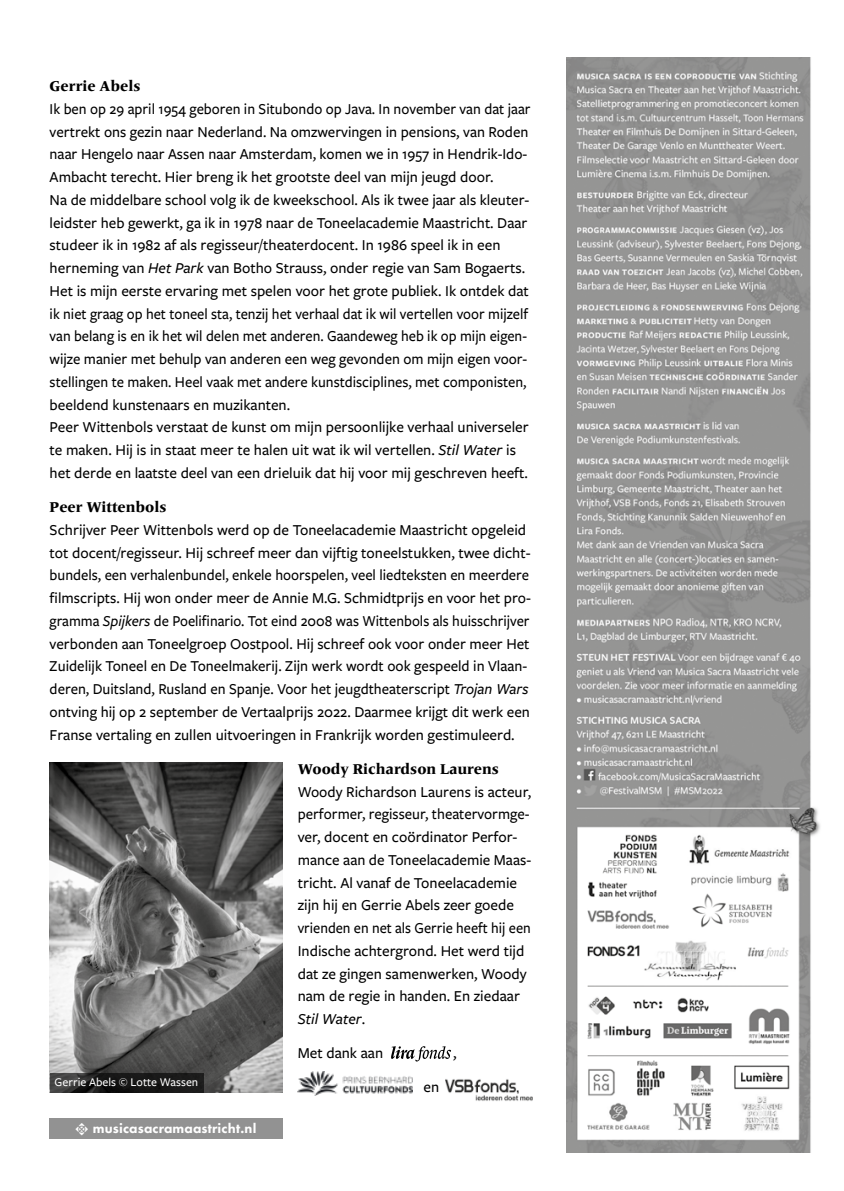
<style>
.page{position:relative;width:844px;height:1191px;background:#fff}
.page>*{position:absolute;margin:0;border:0;box-sizing:border-box;transform-origin:0 0}
.t1{font:500 15.75px/22.8px "Freight Sans Pro";color:#000;scale:.96 1}
.t2{font:500 15.75px/22.8px "Freight Sans Pro";color:#000}
.t3{font:800 14.88px "Frutiger Serif LT Pro";color:#000}
.t4{font:800 14px "Futura PT";letter-spacing:.01em;color:#fff}
.t5{font:500 12.25px "Freight Sans Pro";color:#fff}
.s1{font-style:italic}
.s2{font-family:"Type Embellishments One";font-weight:400;font-size:17.5px}
</style>
<div class="page">
<svg style="left:391px;top:1046px;width:60px;height:15px"></svg>
<img style="left:567px;top:57px;width:253px;height:1095px">
<div style="left:50px;top:1118px;width:233px;height:20px;background:#929292"></div>
<img style="left:50px;top:762px;width:233px;height:330px">
<svg style="left:50px;top:1072px;width:153px;height:20px;background:#232322"></svg>
<img style="left:445px;top:1079px;width:87px;height:22px">
<img style="left:297px;top:1071px;width:115px;height:25px">
<p class="t3" style="left:50px;top:77px;width:92px">Gerrie Abels</p>
<p class="t1" style="left:50px;top:97px;width:502px">Ik ben op 29 april 1954 geboren in Situbondo op Java. In november van dat jaar vertrekt ons gezin naar Nederland. Na omzwervingen in pensions, van Roden naar Hengelo naar Assen naar Amsterdam, komen we in 1957 in Hendrik-Ido-Ambacht terecht. Hier breng ik het grootste deel van mijn jeugd door.<br>Na de middelbare school volg ik de kweekschool. Als ik twee jaar als kleuter&shy;leidster heb gewerkt, ga ik in 1978 naar de Toneelacademie Maastricht. Daar studeer ik in 1982 af als regisseur/theaterdocent. In 1986 speel ik in een herneming van <span class="s1">Het Park</span> van Botho Strauss, onder regie van Sam Bogaerts.<br>Het is mijn eerste ervaring met spelen voor het grote publiek. Ik ontdek dat ik niet graag op het toneel sta, tenzij het verhaal dat ik wil vertellen voor mijzelf van belang is en ik het wil delen met anderen. Gaandeweg heb ik op mijn eigen&shy;wijze manier met behulp van anderen een weg gevonden om mijn eigen voor&shy;stellingen te maken. Heel vaak met andere kunstdisciplines, met componisten, beeldend kunstenaars en muzikanten.<br>Peer Wittenbols verstaat de kunst om mijn persoonlijke verhaal universeler te maken. Hij is in staat meer te halen uit wat ik wil vertellen. <span class="s1">Stil Water</span> is het derde en laatste deel van een drieluik dat hij voor mij geschreven heeft.</p>
<p class="t3" style="left:50px;top:498px;width:118px">Peer Wittenbols</p>
<p class="t2" style="left:50px;top:518px;width:482px">Schrijver Peer Wittenbols werd op de Toneelacademie Maastricht opgeleid tot docent/regisseur. Hij schreef meer dan vijftig toneelstukken, twee dicht&shy;bundels, een verhalenbundel, enkele hoorspelen, veel liedteksten en meerdere filmscripts. Hij won onder meer de Annie M.G. Schmidtprijs en voor het pro&shy;gramma <span class="s1">Spijkers</span> de Poelifinario. Tot eind 2008 was Wittenbols als huisschrijver verbonden aan Toneelgroep Oostpool. Hij schreef ook voor onder meer Het Zuidelijk Toneel en De Toneelmakerij. Zijn werk wordt ook gespeeld in Vlaan&shy;deren, Duitsland, Rusland en Spanje. Voor het jeugdtheaterscript <span class="s1">Trojan Wars </span>ontving hij op 2 september de Vertaalprijs 2022. Daarmee krijgt dit werk een Franse vertaling en zullen uitvoeringen in Frankrijk worden gestimuleerd.</p>
<p class="t3" style="left:297px;top:760px;width:203px">Woody Richardson Laurens</p>
<p class="t2" style="left:297px;top:779px;width:235px">Woody Richardson Laurens is acteur, performer, regisseur, theatervormge&shy;ver, docent en coördinator Perfor&shy;mance aan de Toneelacademie Maas&shy;tricht. Al vanaf de Toneelacademie zijn hij en Gerrie Abels zeer goede vrienden en net als Gerrie heeft hij een Indische achtergrond. Het werd tijd dat ze gingen samenwerken, Woody nam de regie in handen. En ziedaar <span class="s1">Stil Water</span>.</p>
<p class="t2" style="left:297px;top:1041px;width:87px">Met dank aan</p>
<p class="t2" style="left:453px;top:1041px;width:5px">,</p>
<p class="t2" style="left:423px;top:1075px;width:17px">en</p>
<p class="t4" style="left:75px;top:1119px;width:183px"><span class="s2">t</span> musicasacramaastricht.nl</p>
<p class="t5" style="left:55px;top:1073px;width:145px">Gerrie Abels © Lotte Wassen</p>
</div>
